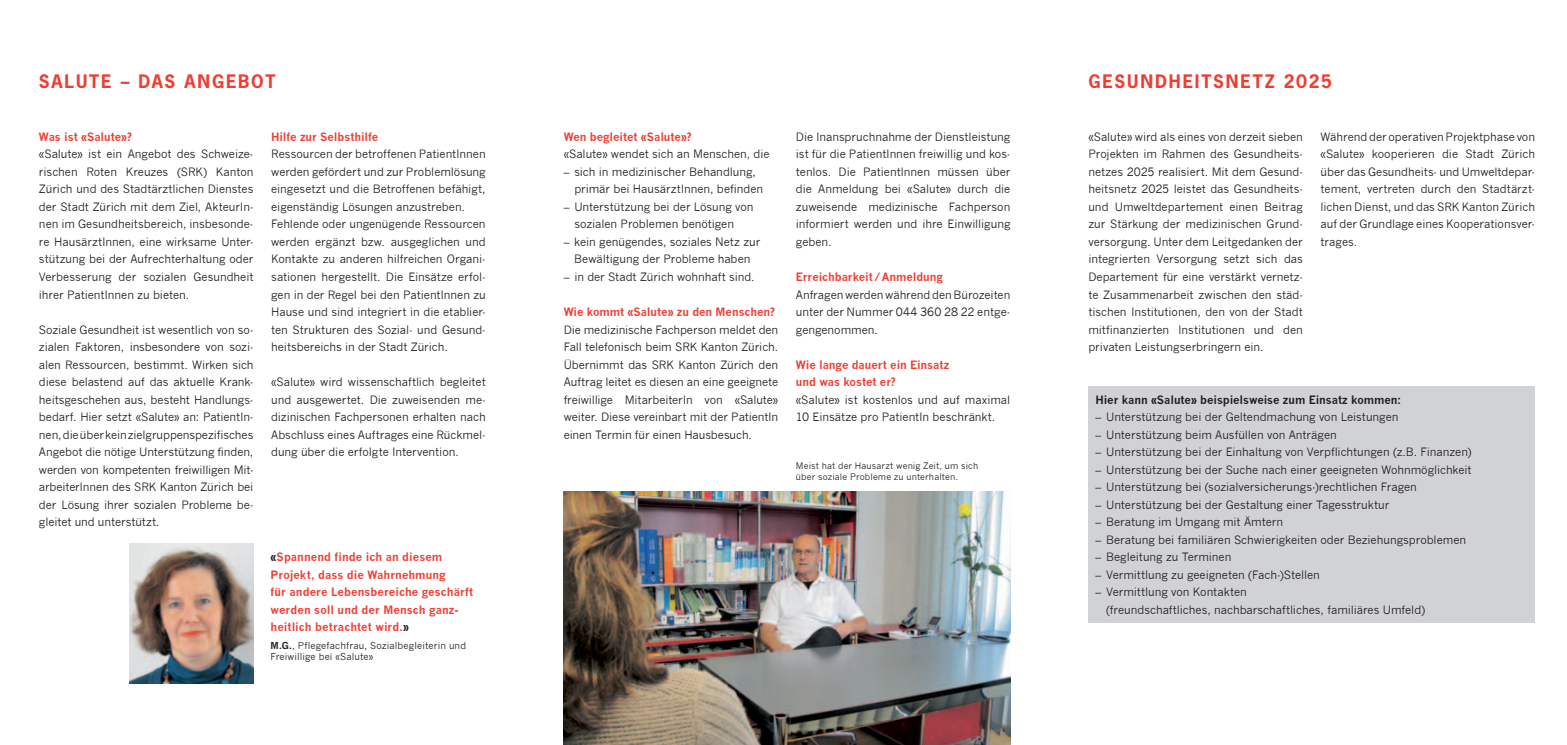
<style>
.page{position:relative;width:1567px;height:745px;background:#fff}
.page>*{position:absolute;margin:0;border:0;box-sizing:border-box;transform-origin:0 0}
.t1{font:700 17.5px "News Gothic Std";letter-spacing:.105em;color:#ee3e34}
.t2{font:11.25px/17.5px "News Gothic";letter-spacing:-.005em;color:#231f20;text-align:justify}
.t3{font:700 11.25px/17.5px "News Gothic";color:#ee3e34}
.t4{font:700 11.25px "News Gothic";letter-spacing:-.01em;color:#231f20}
.t5{font:9.38px/11.2px "News Gothic";letter-spacing:.015em;color:#231f20}
.t6{font:8.75px/11.2px "News Gothic";letter-spacing:.015em;color:#231f20}
.s1{color:#231f20}
.s2{font-weight:700}
</style>
<div class="page">
<div style="left:1088px;top:386px;width:446px;height:235px;background:#d1d2d4"></div>
<img style="left:129px;top:543px;width:124px;height:140px">
<img style="left:563px;top:491px;width:447px;height:253px">
<h1 class="t1" style="left:39px;top:72px;width:238px">SALUTE – DAS ANGEBOT</h1>
<p class="t3" style="left:39px;top:128px;width:94px">Was ist «Salute»?</p>
<p class="t2" style="left:39px;top:145px;width:216px">«Salute» ist ein Angebot des Schweize&shy;rischen Roten Kreuzes (SRK) Kanton Zürich und des Stadtärztlichen Dienstes der Stadt Zürich mit dem Ziel, AkteurIn&shy;nen im Gesundheitsbereich, insbesonde&shy;re HausärztInnen, eine wirksame Unter&shy;stützung bei der Aufrechterhaltung oder Verbesserung der sozialen Gesundheit ihrer PatientInnen zu bieten.</p>
<p class="t2" style="left:39px;top:320px;width:216px">Soziale Gesundheit ist wesentlich von so&shy;zialen Faktoren, insbesondere von sozi&shy;alen Ressourcen, bestimmt. Wirken sich diese belastend auf das aktuelle Krank&shy;heitsgeschehen aus, besteht Handlungs&shy;bedarf. Hier setzt «Salute» an: PatientIn&shy;nen, die über kein zielgruppenspezifisches Angebot die nötige Unterstützung finden, werden von kompetenten freiwilligen Mit&shy;arbeiterInnen des SRK Kanton Zürich bei der Lösung ihrer sozialen Probleme be&shy;gleitet und unterstützt.</p>
<p class="t3" style="left:271px;top:128px;width:109px">Hilfe zur Selbsthilfe</p>
<p class="t2" style="left:271px;top:145px;width:216px;text-align:left">Ressourcen der betroffenen PatientInnen werden gefördert und zur Problemlösung eingesetzt und die Betroffenen befähigt, eigenständig Lösungen anzustreben.<br>Fehlende oder ungenügende Ressourcen werden ergänzt bzw. ausgeglichen und Kontakte zu anderen hilfreichen Organi&shy;sationen hergestellt. Die Einsätze erfol&shy;gen in der Regel bei den PatientInnen zu Hause und sind integriert in die etablier&shy;ten Strukturen des Sozial- und Gesund&shy;heitsbereichs in der Stadt Zürich.</p>
<p class="t2" style="left:271px;top:373px;width:216px">«Salute» wird wissenschaftlich begleitet und ausgewertet. Die zuweisenden me&shy;dizinischen Fachpersonen erhalten nach Abschluss eines Auftrages eine Rückmel&shy;dung über die erfolgte Intervention.</p>
<p class="t3" style="left:270px;top:548px;width:204px"><span class="s1">«</span>Spannend finde ich an diesem<br>Projekt, dass die Wahrnehmung<br>für andere Lebensbereiche geschärft werden soll und der Mensch ganz&shy;heitlich betrachtet wird.<span class="s1">»</span></p>
<p class="t5" style="left:270px;top:639px;width:197px"><span class="s2">M.G.</span>, Pflegefachfrau, Sozialbegleiterin und<br>Freiwillige bei «Salute»</p>
<p class="t3" style="left:563px;top:128px;width:130px">Wen begleitet «Salute»?</p>
<p class="t2" style="left:563px;top:145px;width:207px">«Salute» wendet sich an Menschen, die</p>
<p class="t2" style="left:574px;top:163px;width:190px;text-indent:-11px">– sich in medizinischer Behandlung, primär bei HausärztInnen, befinden</p>
<p class="t2" style="left:574px;top:198px;width:181px;text-indent:-11px">– Unterstützung bei der Lösung von sozialen Problemen benötigen</p>
<p class="t2" style="left:563px;top:233px;width:198px;text-align:center">– kein genügendes, soziales Netz zur<br>Bewältigung der Probleme haben</p>
<p class="t2" style="left:563px;top:268px;width:192px">– in der Stadt Zürich wohnhaft sind.</p>
<p class="t3" style="left:563px;top:303px;width:213px">Wie kommt «Salute» zu den Menschen?</p>
<p class="t2" style="left:563px;top:320px;width:216px">Die medizinische Fachperson meldet den Fall telefonisch beim SRK Kanton Zürich.<br>Übernimmt das SRK Kanton Zürich den Auftrag leitet es diesen an eine geeig nete freiwillige MitarbeiterIn von «Salute» weiter. Diese vereinbart mit der PatientIn einen Termin für einen Hausbesuch.</p>
<p class="t2" style="left:795px;top:128px;width:216px">Die Inanspruchnahme der Dienstleistung ist für die PatientInnen freiwillig und kos&shy;tenlos. Die PatientInnen müssen über die Anmeldung bei «Salute» durch die zuweisende medizinische Fachperson informiert werden und ihre Einwilligung geben.</p>
<p class="t3" style="left:795px;top:268px;width:148px">Erreichbarkeit / Anmeldung</p>
<p class="t2" style="left:795px;top:285px;width:216px">Anfragen werden während den Bürozeiten unter der Nummer 044 360 28 22 entge&shy;gengenommen.</p>
<p class="t3" style="left:795px;top:355px;width:155px">Wie lange dauert ein Einsatz und was kostet er?</p>
<p class="t2" style="left:795px;top:390px;width:216px">«Salute» ist kostenlos und auf maximal<br>10 Einsätze pro PatientIn beschränkt.</p>
<p class="t6" style="left:795px;top:460px;width:184px">Meist hat der Hausarzt wenig Zeit, um sich über soziale Probleme zu unterhalten.</p>
<h1 class="t1" style="left:1088px;top:72px;width:245px">GESUNDHEITSNETZ 2025</h1>
<p class="t2" style="left:1088px;top:128px;width:216px">«Salute» wird als eines von derzeit sieben Projekten im Rahmen des Gesundheits&shy;netzes 2025 realisiert. Mit dem Gesund&shy;heitsnetz 2025 leistet das Gesundheits&shy;und Umweltdepartement einen Beitrag zur Stärkung der medizinischen Grund&shy;versorgung. Unter dem Leitgedanken der integrierten Versorgung setzt sich das Departement für eine verstärkt vernetz&shy;te Zusammenarbeit zwischen den städ&shy;tischen Institutionen, den von der Stadt mitfinanzierten Institutionen und den privaten Leistungserbringern ein.</p>
<p class="t2" style="left:1320px;top:128px;width:216px">Während der operativen Projektphase von «Salute» kooperieren die Stadt Zürich über das Gesundheits- und Umweltdepar&shy;tement, vertreten durch den Stadtärzt&shy;lichen Dienst, und das SRK Kanton Zürich auf der Grundlage eines Kooperationsver&shy;trages.</p>
<p class="t4" style="left:1095px;top:392px;width:307px">Hier kann «Salute» beispielsweise zum Einsatz kommen:</p>
<p class="t2" style="left:1095px;top:408px;width:304px">– Unterstützung bei der Geltendmachung von Leistungen</p>
<p class="t2" style="left:1095px;top:425px;width:243px">– Unterstützung beim Ausfüllen von Anträgen</p>
<p class="t2" style="left:1095px;top:443px;width:377px">– Unterstützung bei der Einhaltung von Verpflichtungen (z.B. Finanzen)</p>
<p class="t2" style="left:1095px;top:460px;width:378px">– Unterstützung bei der Suche nach einer geeigneten Wohnmöglichkeit</p>
<p class="t2" style="left:1095px;top:478px;width:323px">– Unterstützung bei (sozialversicherungs-)rechtlichen Fragen</p>
<p class="t2" style="left:1095px;top:495px;width:295px">– Unterstützung bei der Gestaltung einer Tagesstruktur</p>
<p class="t2" style="left:1095px;top:513px;width:189px">– Beratung im Umgang mit Ämtern</p>
<p class="t2" style="left:1095px;top:530px;width:372px">– Beratung bei familiären Schwierigkeiten oder Beziehungsproblemen</p>
<p class="t2" style="left:1095px;top:548px;width:137px">– Begleitung zu Terminen</p>
<p class="t2" style="left:1095px;top:565px;width:226px">– Vermittlung zu geeigneten (Fach-)Stellen</p>
<p class="t2" style="left:1106px;top:583px;width:320px;text-indent:-11px">– Vermittlung von Kontakten<br>(freundschaftliches, nachbarschaftliches, familiäres Umfeld)</p>
</div>
